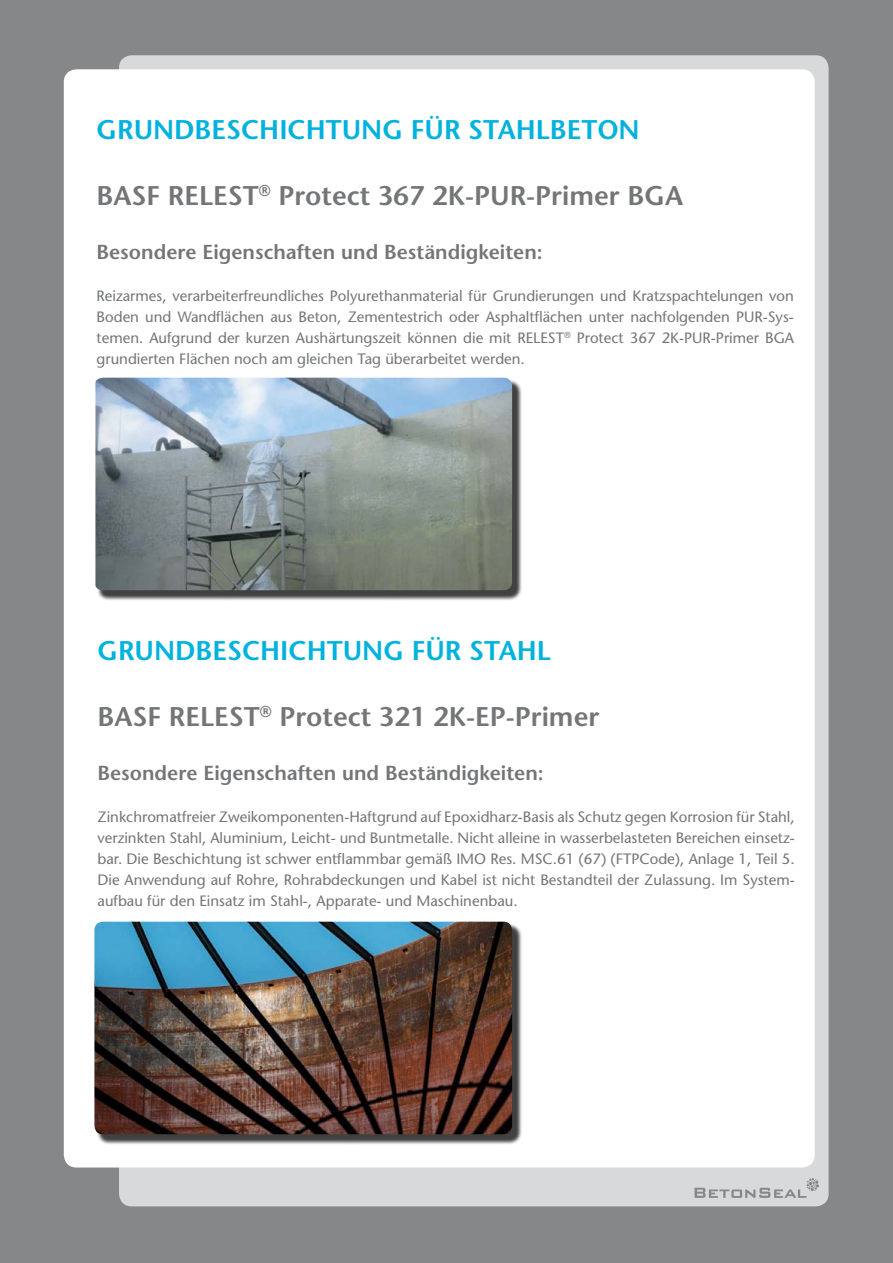
<style>
.page{position:relative;width:893px;height:1263px;background:#858789}
.page>*{position:absolute;margin:0;border:0;box-sizing:border-box;transform-origin:0 0}
.t1{font:600 27px "Stone Sans Std";color:#737577}
.t2{font:600 27px "Stone Sans Std";color:#00b2dd}
.t3{font:600 20.25px "Stone Sans Std";color:#737577}
.t4{font:500 15px/21px "Stone Sans Std";color:#737577;text-align:justify}
</style>
<div class="page">
<div style="left:119px;top:55px;width:710px;height:1151px;background:#d7d9da;border-radius:13px"></div>
<div style="left:64px;top:69px;width:751px;height:1098px;background:#fff;border-radius:13px"></div>
<svg style="left:694px;top:1178px;width:125px;height:20px"></svg>
<div style="left:98px;top:379px;width:424px;height:221px;background:#000;opacity:.75"></div>
<img style="left:95px;top:378px;width:417px;height:212px">
<div style="left:96px;top:923px;width:426px;height:221px;background:#000;opacity:.75"></div>
<img style="left:94px;top:922px;width:418px;height:212px">
<h1 class="t2" style="left:97px;top:113px;width:455px">Grundbeschichtu ng für Stahlbet</h1>
<h1 class="t2" style="left:597px;top:113px;width:44px">on</h1>
<h1 class="t1" style="left:97px;top:179px;width:588px">BASF RELEST<sup>®</sup> Protect 367 2K-PUR-Primer BGA</h1>
<h2 class="t3" style="left:97px;top:240px;width:448px">Besondere Eigenschaften und Beständigkeiten:</h2>
<p class="t4" style="left:97px;top:285px;width:699px">Reizarmes, verarbeiterfreundliches Polyurethanmaterial für Grundierungen und Kratzspachtelungen von Boden und Wandflächen aus Beton, Zementestrich oder Asphaltflächen unter nachfolgenden PUR-Sys&shy;temen. Aufgrund der kurzen Aushärtungszeit können die mit RELEST<sup>®</sup> Protect 367 2K-PUR-Primer BGA grundierten Flächen noch am gleichen Tag überarbeitet werden.</p>
<h1 class="t2" style="left:97px;top:634px;width:448px">Gru ndbeschichtung für Stahl</h1>
<h1 class="t1" style="left:97px;top:700px;width:503px">BASF RELEST<sup>®</sup> Protect 321 2K-EP-Primer</h1>
<h2 class="t3" style="left:97px;top:761px;width:448px">Besondere Eigenschaften und Beständigkeiten:</h2>
<p class="t4" style="left:97px;top:806px;width:699px">Zinkchromatfreier Zweikomponenten-Haftgrund auf Epoxidharz-Basis als Schutz gegen Korrosion für Stahl, verzinkten Stahl, Aluminium, Leicht- und Buntmetalle. Nicht alleine in wasserbelasteten Bereichen einsetz&shy;bar. Die Beschichtung ist schwer entflammbar gemäß IMO Res. MSC.61 (67) (FTPCode), Anlage 1, Teil 5.<br>Die Anwendung auf Rohre, Rohrabdeckungen und Kabel ist nicht Bestandteil der Zulassung. Im System&shy;aufbau für den Einsatz im Stahl-, Apparate- und Maschinenbau.</p>
</div>
